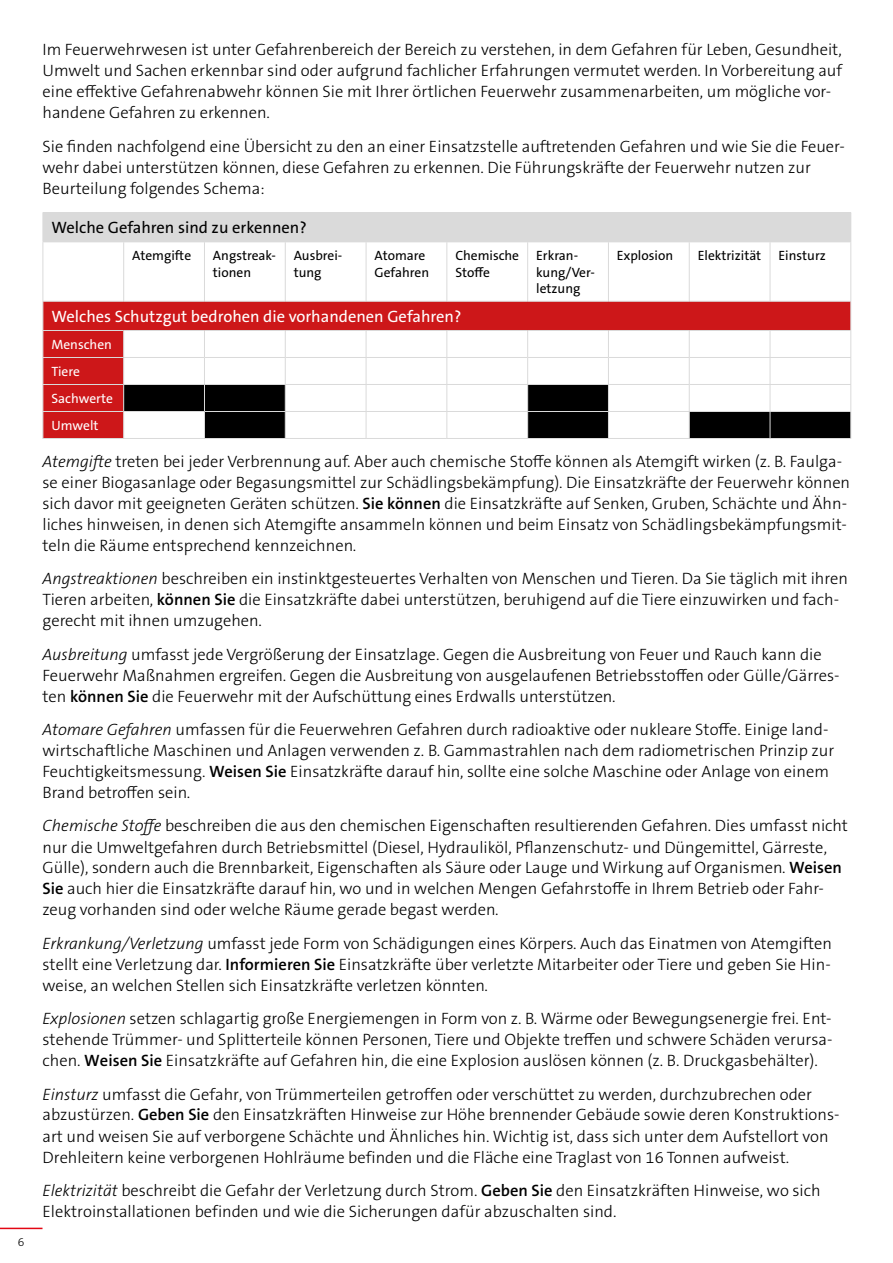
<style>
.page{position:relative;width:893px;height:1263px;background:#fff}
.page>*{position:absolute;margin:0;border:0;box-sizing:border-box;transform-origin:0 0}
.Absatz{font:300 16.5px/21px "The Sans B W3";color:#000}
.Tabellenüberschrift{font:16.5px "The Sans B W5 Plain";color:#fff}
.Tabellenüberschrift-2{font:16.5px "The Sans B W5 Plain";color:#000}
.Tabellentext_-_schwa{font:13.5px/16.2px "The Sans B W5 Plain";color:#000}
.Tabellentext_-_schwa-2{font:13.5px "The Sans B W5 Plain";color:#fff}
.Tabellentext_-_weiß{font:13.5px "The Sans B W5 Plain";color:#fff}
.t1{font:300 12px "The Sans B W3";color:#000}
.s1{font-style:italic}
.s2{font-family:"The Sans B W6";font-weight:600}
</style>
<div class="page">
<hr style="left:0;top:1228px;width:43px;height:1px;background:#e30613">
<div style="left:43px;top:213px;width:808px;height:29px;background:#dadada"></div>
<div style="left:44px;top:302px;width:79px;height:136px;background:#cd1719"></div>
<hr style="left:43px;top:212px;width:81px;height:1px;background:#dadada">
<hr style="left:124px;top:212px;width:80px;height:1px;background:#dadada">
<hr style="left:204px;top:212px;width:81px;height:1px;background:#dadada">
<hr style="left:285px;top:212px;width:81px;height:1px;background:#dadada">
<hr style="left:366px;top:212px;width:81px;height:1px;background:#dadada">
<hr style="left:447px;top:212px;width:81px;height:1px;background:#dadada">
<hr style="left:528px;top:212px;width:80px;height:1px;background:#dadada">
<hr style="left:608px;top:212px;width:81px;height:1px;background:#dadada">
<hr style="left:689px;top:212px;width:81px;height:1px;background:#dadada">
<hr style="left:770px;top:212px;width:81px;height:1px;background:#dadada">
<hr style="left:43px;top:242px;width:1px;height:59px;background:#dadada">
<hr style="left:123px;top:242px;width:1px;height:59px;background:#dadada">
<hr style="left:204px;top:242px;width:1px;height:59px;background:#dadada">
<hr style="left:285px;top:242px;width:1px;height:59px;background:#dadada">
<hr style="left:366px;top:242px;width:1px;height:59px;background:#dadada">
<hr style="left:446px;top:242px;width:1px;height:59px;background:#dadada">
<hr style="left:527px;top:242px;width:1px;height:59px;background:#dadada">
<hr style="left:608px;top:242px;width:1px;height:59px;background:#dadada">
<hr style="left:689px;top:242px;width:1px;height:59px;background:#dadada">
<hr style="left:770px;top:242px;width:1px;height:59px;background:#dadada">
<hr style="left:850px;top:242px;width:1px;height:59px;background:#dadada">
<hr style="left:43px;top:301px;width:81px;height:1px;background:#dadada">
<hr style="left:124px;top:301px;width:80px;height:1px;background:#dadada">
<hr style="left:204px;top:301px;width:81px;height:1px;background:#dadada">
<hr style="left:285px;top:301px;width:81px;height:1px;background:#dadada">
<hr style="left:366px;top:301px;width:81px;height:1px;background:#dadada">
<hr style="left:447px;top:301px;width:81px;height:1px;background:#dadada">
<hr style="left:528px;top:301px;width:80px;height:1px;background:#dadada">
<hr style="left:608px;top:301px;width:81px;height:1px;background:#dadada">
<hr style="left:689px;top:301px;width:81px;height:1px;background:#dadada">
<hr style="left:770px;top:301px;width:81px;height:1px;background:#dadada">
<hr style="left:43px;top:330px;width:81px;height:1px;background:#dadada">
<hr style="left:43px;top:357px;width:81px;height:1px;background:#dadada">
<hr style="left:43px;top:384px;width:81px;height:1px;background:#dadada">
<hr style="left:43px;top:411px;width:81px;height:1px;background:#dadada">
<svg style="left:43px;top:302px;width:1px;height:136px"></svg>
<svg style="left:123px;top:302px;width:728px;height:136px"></svg>
<hr style="left:43px;top:438px;width:81px;height:1px;background:#dadada">
<hr style="left:124px;top:438px;width:80px;height:1px;background:#dadada">
<hr style="left:204px;top:438px;width:81px;height:1px;background:#dadada">
<hr style="left:285px;top:438px;width:81px;height:1px;background:#dadada">
<hr style="left:366px;top:438px;width:81px;height:1px;background:#dadada">
<hr style="left:447px;top:438px;width:81px;height:1px;background:#dadada">
<hr style="left:528px;top:438px;width:80px;height:1px;background:#dadada">
<hr style="left:608px;top:438px;width:81px;height:1px;background:#dadada">
<hr style="left:689px;top:438px;width:81px;height:1px;background:#dadada">
<hr style="left:770px;top:438px;width:81px;height:1px;background:#dadada">
<p class="t1" style="left:18px;top:1234px;width:8px">6</p>
<p class="Absatz" style="left:43px;top:39px;width:801px">Im Feuerwehrwesen ist unter Gefahrenbereich der Bereich zu verstehen, in dem Gefahren für Leben, Gesundheit, Umwelt und Sachen erkennbar sind oder aufgrund fachlicher Erfahrungen vermutet werden. In Vorbereitung auf eine effektive Gefahrenabwehr können Sie mit Ihrer örtlichen Feuerwehr zusammenarbeiten, um mögliche vor&shy;handene Gefahren zu erkennen.</p>
<p class="Absatz" style="left:43px;top:136px;width:804px">Sie finden nachfolgend eine Übersicht zu den an einer Einsatzstelle auftretenden Gefahren und wie Sie die Feuer&shy;wehr dabei unterstützen können, diese Gefahren zu erkennen. Die Führungskräfte der Feuerwehr nutzen zur<br>Beurteilung folgendes Schema:</p>
<p class="Tabellenüberschrift-2" style="left:51px;top:217px;width:257px">Welche Gefahren sind zu erkennen?</p>
<p class="Tabellentext_-_schwa" style="left:132px;top:248px;width:60px">Atemgifte</p>
<p class="Tabellentext_-_schwa" style="left:213px;top:248px;width:64px">Angstreak&shy;tionen</p>
<p class="Tabellentext_-_schwa" style="left:294px;top:248px;width:50px">Ausbrei&shy;tung</p>
<p class="Tabellentext_-_schwa" style="left:375px;top:248px;width:56px">Atomare<br>Gefahren</p>
<p class="Tabellentext_-_schwa" style="left:455px;top:248px;width:65px">Chemische<br>Stoffe</p>
<p class="Tabellentext_-_schwa" style="left:536px;top:248px;width:60px">Erkran&shy;kung/Ver&shy;letzung</p>
<p class="Tabellentext_-_schwa" style="left:617px;top:248px;width:58px">Explosion</p>
<p class="Tabellentext_-_schwa" style="left:698px;top:248px;width:65px">Elektrizität</p>
<p class="Tabellentext_-_schwa" style="left:778px;top:248px;width:49px">Einsturz</p>
<p class="Tabellenüberschrift" style="left:51px;top:306px;width:411px">Welches Schutzgut bedrohen die vorhandenen Gefahren?</p>
<p class="Tabellentext_-_weiß" style="left:51px;top:336px;width:62px">Menschen</p>
<p class="Tabellentext_-_schwa-2" style="left:51px;top:363px;width:30px">Tiere</p>
<p class="Tabellentext_-_schwa-2" style="left:51px;top:390px;width:63px">Sachwerte</p>
<p class="Tabellentext_-_schwa-2" style="left:51px;top:417px;width:49px">Umwelt</p>
<p class="Absatz" style="left:43px;top:451px;width:809px"><span class="s1">Atemgifte</span> treten bei jeder Verbrennung auf. Aber auch chemische Stoffe können als Atemgift wirken (z. B. Faulga&shy;se einer Biogasanlage oder Begasungsmittel zur Schädlingsbekämpfung). Die Einsatzkräfte der Feuerwehr können sich davor mit geeigneten Geräten schützen. <span class="s2">Sie können</span> die Einsatzkräfte auf Senken, Gruben, Schächte und Ähn&shy;liches hinweisen, in denen sich Atemgifte ansammeln können und beim Einsatz von Schädlingsbekämpfungsmit&shy;teln die Räume entsprechend kennzeichnen.</p>
<p class="Absatz" style="left:43px;top:568px;width:807px"><span class="s1">Angstreaktionen</span> beschreiben ein instinktgesteuertes Verhalten von Menschen und Tieren. Da Sie täglich mit ihren<br>Tieren arbeiten, <span class="s2">können Sie</span> die Einsatzkräfte dabei unterstützen, beruhigend auf die Tiere einzuwirken und fach&shy;gerecht mit ihnen umzugehen.</p>
<p class="Absatz" style="left:43px;top:643px;width:799px"><span class="s1">Ausbreitung</span> umfasst jede Vergrößerung der Einsatzlage. Gegen die Ausbreitung von Feuer und Rauch kann die<br>Feuerwehr Maßnahmen ergreifen. Gegen die Ausbreitung von ausgelaufenen Betriebsstoffen oder Gülle/Gärres&shy;ten <span class="s2">können Sie</span> die Feuerwehr mit der Aufschüttung eines Erdwalls unterstützen.</p>
<p class="Absatz" style="left:43px;top:719px;width:793px"><span class="s1">Atomare Gefahren</span> umfassen für die Feuerwehren Gefahren durch radioaktive oder nukleare Stoffe. Einige land&shy;wirtschaftliche Maschinen und Anlagen verwenden z. B. Gammastrahlen nach dem radiometrischen Prinzip zur Feuchtigkeitsmessung. <span class="s2">Weisen Sie</span> Einsatzkräfte darauf hin, sollte eine solche Maschine oder Anlage von einem Brand betroffen sein.</p>
<p class="Absatz" style="left:43px;top:815px;width:807px"><span class="s1">Chemische Stoffe</span> beschreiben die aus den chemischen Eigenschaften resultierenden Gefahren. Dies umfasst nicht nur die Umweltgefahren durch Betriebsmittel (Diesel, Hydrauliköl, Pflanzenschutz- und Düngemittel, Gärreste, Gülle), sondern auch die Brennbarkeit, Eigenschaften als Säure oder Lauge und Wirkung auf Organismen. <span class="s2">Weisen Sie</span> auch hier die Einsatzkräfte darauf hin, wo und in welchen Mengen Gefahrstoffe in Ihrem Betrieb oder Fahr&shy;zeug vorhanden sind oder welche Räume gerade begast werden.</p>
<p class="Absatz" style="left:43px;top:933px;width:791px;text-align:justify"><span class="s1">Erkrankung/Verletzung</span> umfasst jede Form von Schädigungen eines Körpers. Auch das Einatmen von Atemgiften stellt eine Verletzung dar. <span class="s2">Informieren Sie</span> Einsatzkräfte über verletzte Mitarbeiter oder Tiere und geben Sie Hin&shy;weise, an welchen Stellen sich Einsatzkräfte verletzen könnten.</p>
<p class="Absatz" style="left:43px;top:1008px;width:791px;text-align:justify"><span class="s1">Explosionen</span> setzen schlagartig große Energiemengen in Form von z. B. Wärme oder Bewegungsenergie frei. Ent&shy;stehende Trümmer- und Splitterteile können Personen, Tiere und Objekte treffen und schwere Schäden verursa&shy;chen. <span class="s2">Weisen Sie</span> Einsatzkräfte auf Gefahren hin, die eine Explosion auslösen können (z. B. Druckgasbehälter).</p>
<p class="Absatz" style="left:43px;top:1083px;width:798px"><span class="s1">Einsturz</span> umfasst die Gefahr, von Trümmerteilen getroffen oder verschüttet zu werden, durchzubrechen oder abzustürzen. <span class="s2">Geben Sie</span> den Einsatzkräften Hinweise zur Höhe brennender Gebäude sowie deren Konstruktions&shy;art und weisen Sie auf verborgene Schächte und Ähnliches hin. Wichtig ist, dass sich unter dem Aufstellort von Drehleitern keine verborgenen Hohlräume befinden und die Fläche eine Traglast von 16 Tonnen aufweist.</p>
<p class="Absatz" style="left:43px;top:1180px;width:780px"><span class="s1">Elektrizität</span> beschreibt die Gefahr der Verletzung durch Strom. <span class="s2">Geben Sie</span> den Einsatzkräften Hinweise, wo sich<br>Elektroinstallationen befinden und wie die Sicherungen dafür abzuschalten sind.</p>
</div>
